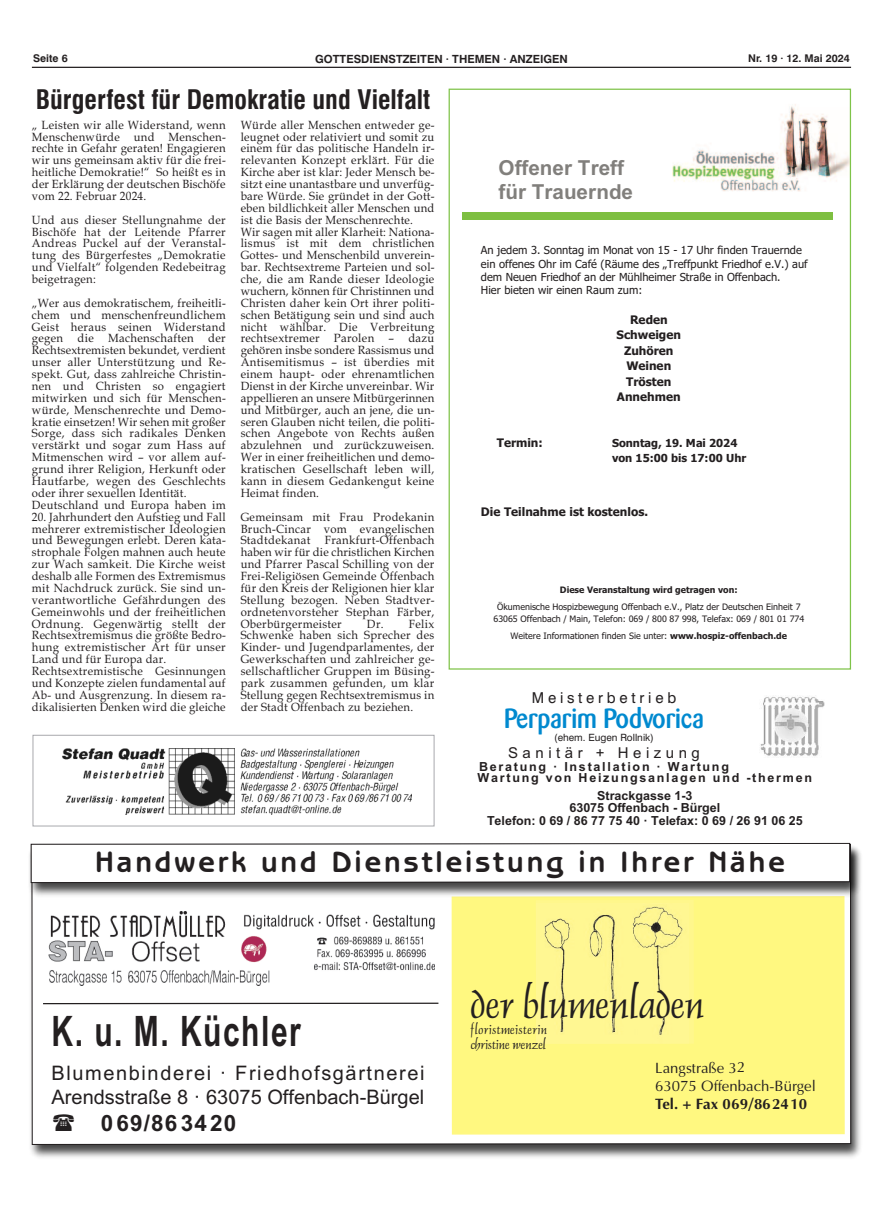
<style>
.page{position:relative;width:883px;height:1205px;background:#fff}
.page>*{position:absolute;margin:0;border:0;box-sizing:border-box;transform-origin:0 0}
.t1{font:700 42px "Arial";letter-spacing:.05em;color:#231f20;scale:.71 1}
.t2{font:38.75px "Dauphin Plain";color:#231f20}
.t3{font:700 30px "Benguiat Gothic IT Cby BT";letter-spacing:.1em;color:#231f20}
.t4{font:500 27.5px "Barmeno";color:#0089cf;scale:.91 1}
.t5{font:700 condensed 26.25px "Swiss 721 BT";color:#231f20}
.t6{font:700 22.5px "Arial";letter-spacing:.05em;color:#231f20}
.t7{font:700 20.62px/23.8px "Arial";color:#817f7c}
.t8{font:20px/24px "Arial";letter-spacing:.08em;color:#231f20}
.t9{font:15px/18.1px "Ottawa Plain";color:#231f20}
.t10{font:700 15px "Ottawa";color:#231f20}
.t11{font:15px "Arial";letter-spacing:.3em;color:#231f20}
.t12{font:15px "Swiss 721 BT";letter-spacing:.25em;color:#231f20}
.t13{font:700 12.5px/12.5px "Arial";color:#231f20;text-align:center}
.t14{font:700 12.5px/11.9px "Arial";letter-spacing:.14em;color:#231f20}
.t15{font:12.5px/15px "Dauphin Plain";letter-spacing:.035em;color:#231f20}
.t16{font:11.88px/11.9px "Book Antiqua";letter-spacing:.025em;color:#231f20;text-align:justify;scale:.95 1}
.t17{font:700 11.75px/15.4px "Tahoma";color:#231f20;text-align:center}
.t18{font:700 11.25px "Swiss 721 BT";color:#231f20}
.t19{font:11.12px/13.4px "Tahoma";color:#231f20}
.t20{font:700 11.12px/14.6px "Tahoma";color:#231f20}
.t21{font:700 10.62px "Swiss 721 BT";color:#231f20}
.t22{font:10px "Swiss 721 BT";color:#231f20}
.t23{font:8.88px/11.5px "Tahoma";color:#231f20;text-align:center}
.t24{font:700 8.88px "Tahoma";color:#231f20}
.s1{font-weight:700}
</style>
<div class="page">
<hr style="left:32px;top:67px;width:818px;height:1px;background:#231f20">
<img style="left:62px;top:748px;width:349px;height:66px">
<div style="left:33px;top:735px;width:401px;height:91px;border:1px solid #a8a9ad"></div>
<img style="left:31px;top:899px;width:830px;height:259px">
<svg style="left:31px;top:899px;width:820px;height:246px"></svg>
<svg style="left:42px;top:1002px;width:397px;height:3px"></svg>
<div style="left:451px;top:899px;width:393px;height:235px;background:#fff880"></div>
<img style="left:29px;top:842px;width:832px;height:57px">
<svg style="left:30px;top:843px;width:820px;height:40px"></svg>
<div style="left:535px;top:900px;width:158px;height:144px;background:#fff792"></div>
<img style="left:544px;top:906px;width:140px;height:129px">
<svg style="left:41px;top:906px;width:397px;height:85px"></svg>
<img style="left:48px;top:911px;width:386px;height:74px">
<div style="left:360px;top:973px;width:81px;height:11px;background:#fff"></div>
<img style="left:672px;top:104px;width:176px;height:88px">
<div style="left:462px;top:212px;width:370px;height:7px;background:#7ebf41"></div>
<img style="left:760px;top:697px;width:64px;height:59px">
<svg style="left:53px;top:1114px;width:21px;height:16px"></svg>
<p class="t21" style="left:33px;top:53px;width:36px">Seite 6</p>
<p class="t18" style="left:315px;top:52px;width:254px">GOTTESDIENSTZEITEN · THEMEN · ANZEIGEN</p>
<p class="t21" style="left:748px;top:52px;width:103px">Nr. 19 · 12. Mai 2024</p>
<h3 class="t5" style="left:36px;top:84px;width:396px">Bürgerfest für Demokratie und Vielfalt</h3>
<p class="t16" style="left:32px;top:119px;width:206px">„ Leisten wir alle Widerstand, wenn Menschenwürde und Menschen&shy;rechte in Gefahr geraten! Engagieren wir uns gemeinsam aktiv für die frei&shy;heitliche Demokratie!“ So heißt es in der Erklärung der deutschen Bischöfe vom 22. Februar 2024.</p>
<p class="t16" style="left:32px;top:214px;width:206px">Und aus dieser Stellungnahme der Bischöfe hat der Leitende Pfarrer Andreas Puckel auf der Veranstal&shy;tung des Bürgerfestes „Demokratie und Vielfalt“ folgenden Redebeitrag beigetragen:</p>
<p class="t16" style="left:32px;top:297px;width:206px;text-align:left">„Wer aus demokratischem, freiheitli&shy;chem und menschenfreundlichem Geist heraus seinen Widerstand gegen die Machenschaften der Rechtsextremisten bekundet, verdient unser aller Unterstützung und Re&shy;spekt. Gut, dass zahlreiche Christin&shy;nen und Christen so engagiert mitwirken und sich für Menschen&shy;würde, Menschenrechte und Demo&shy;kratie einsetzen! Wir sehen mit großer Sorge, dass sich radikales Denken verstärkt und sogar zum Hass auf Mitmenschen wird – vor allem auf&shy;grund ihrer Religion, Herkunft oder Hautfarbe, wegen des Geschlechts oder ihrer sexuellen Identität.<br>Deutschland und Europa haben im</p>
<p class="t16" style="left:32px;top:510px;width:206px;text-align:left">20. Jahrhundert den Aufstieg und Fall mehrerer extremistischer Ideologien und Bewegungen erlebt. Deren kata&shy;strophale Folgen mahnen auch heute zur Wach samkeit. Die Kirche weist deshalb alle Formen des Extremismus mit Nachdruck zurück. Sie sind un&shy;verantwortliche Gefährdungen des Gemeinwohls und der freiheitlichen Ordnung. Gegenwärtig stellt der Rechtsextremismus die größte Bedro&shy;hung extremistischer Art für unser Land und für Europa dar.<br>Rechtsextremistische Gesinnungen und Konzepte zielen fundamental auf Ab- und Ausgrenzung. In diesem ra&shy;dikalisierten Denken wird die gleiche</p>
<p class="t16" style="left:240px;top:119px;width:206px;text-align:left">Würde aller Menschen entweder ge&shy;leugnet oder relativiert und somit zu einem für das politische Handeln ir&shy;relevanten Konzept erklärt. Für die Kirche aber ist klar: Jeder Mensch be&shy;sitzt eine unantastbare und unverfüg&shy;bare Würde. Sie gründet in der Gott&shy;eben bildlichkeit aller Menschen und ist die Basis der Menschenrechte.<br>Wir sagen mit aller Klarheit: Nationa&shy;lismus ist mit dem christlichen Gottes- und Menschenbild unverein&shy;bar. Rechtsextreme Parteien und sol&shy;che, die am Rande dieser Ideologie wuchern, können für Christinnen und Christen daher kein Ort ihrer politi&shy;schen Betätigung sein und sind auch nicht wählbar. Die Verbreitung rechtsextremer Parolen – dazu gehören insbe sondere Rassismus und Antisemitismus – ist überdies mit einem haupt- oder ehrenamtlichen Dienst in der Kirche unvereinbar. Wir appellieren an unsere Mitbürgerinnen und Mitbürger, auch an jene, die un&shy;seren Glauben nicht teilen, die politi&shy;schen Angebote von Rechts außen abzulehnen und zurückzuweisen.<br>Wer in einer freiheitlichen und demo&shy;kratischen Gesellschaft leben will, kann in diesem Gedankengut keine Heimat finden.</p>
<p class="t16" style="left:240px;top:510px;width:206px">Gemeinsam mit Frau Prodekanin Bruch-Cincar vom evangelischen Stadtdekanat Frankfurt-Offenbach haben wir für die christlichen Kirchen und Pfarrer Pascal Schilling von der Frei-Religiösen Gemeinde Offenbach für den Kreis der Religionen hier klar Stellung bezogen. Neben Stadtver&shy;ordnetenvorsteher Stephan Färber, Oberbürgermeister</p>
<p class="t16" style="left:240px;top:617px;width:206px;text-indent:126px">Dr. Felix Schwenke haben sich Sprecher des Kinder- und Jugendparlamentes, der Gewerkschaften und zahlreicher ge&shy;sellschaftlicher Gruppen im Büsing&shy;park zusammen gefunden, um klar Stellung gegen Rechtsextremismus in der Stadt Offenbach zu beziehen.</p>
<h3 class="t7" style="left:498px;top:156px;width:136px">Offener Treff für Trauernde</h3>
<p class="t19" style="left:481px;top:244px;width:328px">An jedem 3. Sonntag im Monat von 15 - 17 Uhr finden Trauernde ein offenes Ohr im Café (Räume des „Treffpunkt Friedhof e.V.) auf dem Neuen Friedhof an der Mühlheimer Straße in Offenbach.<br>Hier bieten wir einen Raum zum:</p>
<p class="t17" style="left:616px;top:312px;width:66px">Reden<br>Schweigen<br>Zuhören<br>Weinen<br>Trösten<br>Annehmen</p>
<p class="t17" style="left:496px;top:436px;width:48px">Termin:</p>
<p class="t20" style="left:612px;top:436px;width:136px">Sonntag, 19. Mai 2024 von 15:00 bis 17:00 Uhr</p>
<p class="t17" style="left:481px;top:504px;width:169px">Die Teilnahme ist kostenlos.</p>
<p class="t24" style="left:559px;top:583px;width:179px">Diese Veranstaltung wird getragen von:</p>
<p class="t23" style="left:493px;top:602px;width:312px">Ökumenische Hospizbewegung Offenbach e.V., Platz der Deutschen Einheit 7<br>63065 Offenbach / Main, Telefon: 069 / 800 87 998, Telefax: 069 / 801 01 774</p>
<p class="t23" style="left:510px;top:631px;width:278px">Weitere Informationen finden Sie unter: <span class="s1">www.hospiz-offenbach.de</span></p>
<p class="t12" style="left:531px;top:689px;width:146px">Meisterbetrieb</p>
<h3 class="t4" style="left:504px;top:707px;width:221px">Perparim Podvorica</h3>
<p class="t22" style="left:554px;top:731px;width:101px">(ehem. Eugen Rollnik)</p>
<p class="t11" style="left:508px;top:744px;width:193px">Sanitär + Heizung</p>
<p class="t14" style="left:477px;top:760px;width:336px">Beratung · Installation · Wartung<br>Wartung von Heizungsanlagen und -thermen</p>
<p class="t13" style="left:487px;top:789px;width:317px">Strackgasse 1-3<br>63075 Offenbach - Bürgel<br>Telefon: 0 69 / 86 77 75 40 · Telefax: 0 69 / 26 91 06 25</p>
<h3 class="t3" style="left:95px;top:844px;width:691px">Handwerk und Dienstleistung in Ihrer Nähe</h3>
<h1 class="t1" style="left:51px;top:1007px;width:352px">K. u. M. Küchler</h1>
<h3 class="t8" style="left:51px;top:1061px;width:374px">Blumenbinderei · Friedhofsgärtnerei<br>Arendsstraße 8 · 63075 Offenbach-Bürgel</h3>
<h3 class="t6" style="left:101px;top:1109px;width:137px">069/863420</h3>
<h2 class="t2" style="left:470px;top:981px;width:235px">der blumenladen</h2>
<p class="t15" style="left:470px;top:1022px;width:78px">floristmeisterin christine wenzel</p>
<p class="t9" style="left:655px;top:1058px;width:162px">Langstraße 32<br>63075 Offenbach-Bürgel</p>
<p class="t10" style="left:655px;top:1095px;width:153px">Tel. + Fax 069/862410</p>
</div>
